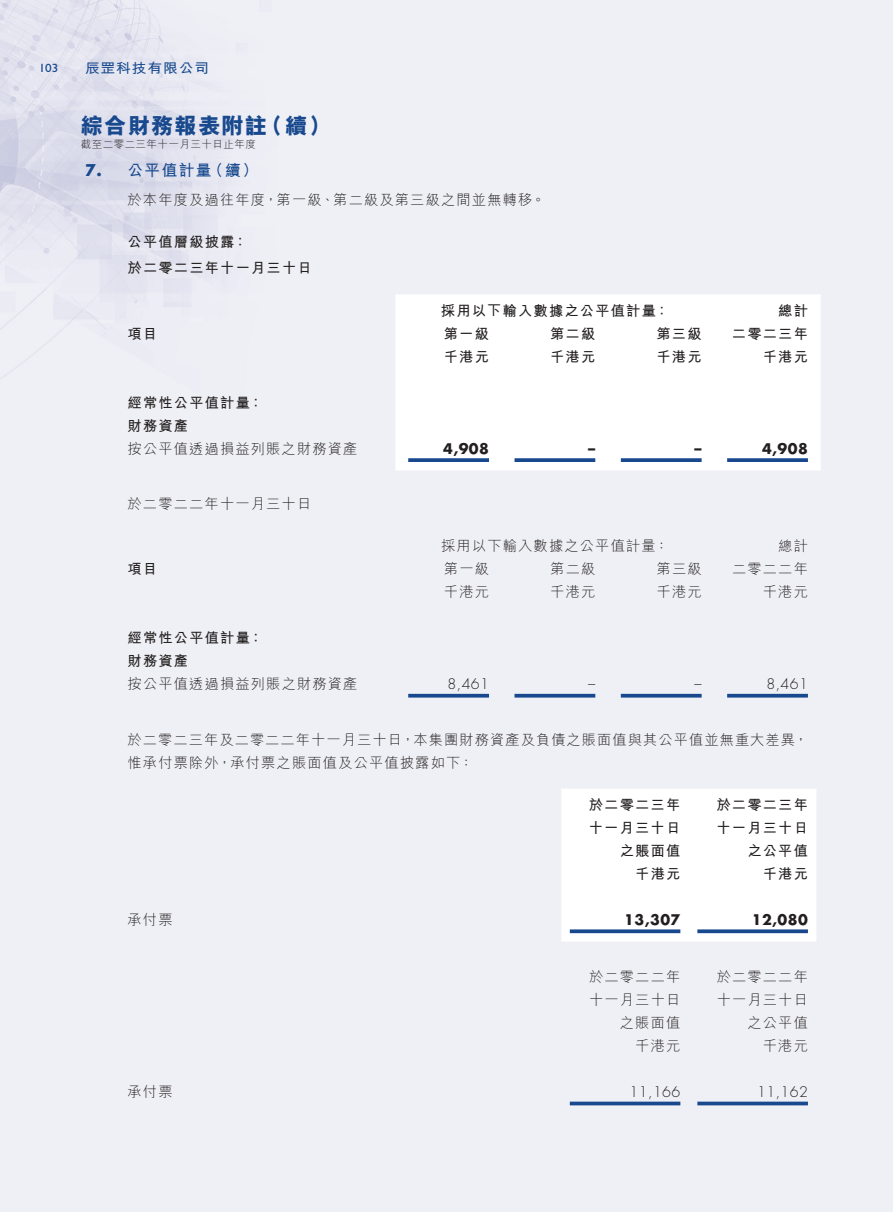
<style>
.page{position:relative;width:893px;height:1212px;background:#fff}
.page>*{position:absolute;margin:0;border:0;box-sizing:border-box;transform-origin:0 0}
.t1{font:800 22.5px "M Hei HK";letter-spacing:.04em;color:#18498e}
.t2{font:700 15.75px "M Hei HK";letter-spacing:.085em;color:#18498e}
.t3{font:700 15.75px "Futura Std";color:#18498e}
.t4{font:300 14.25px/23.1px "M Hei HK";letter-spacing:.08em;color:#231f20;text-align:right}
.t5{font:700 14.25px/23.1px "M Hei HK";letter-spacing:.085em;color:#231f20}
.t6{font:700 14.25px "Futura Std";letter-spacing:.035em;color:#231f20}
.t7{font:300 14.25px "Futura Std";letter-spacing:.03em;color:#231f20}
.t8{font:700 13.5px "M Hei HK";letter-spacing:.05em;color:#18498e;scale:1.1 1}
.t9{font:12px "Gill Sans Std";color:#18498e;scale:1.1 1}
.t10{font:300 10.5px "M Hei HK";letter-spacing:.045em;color:#231f20}
</style>
<div class="page">
<svg style="left:408px;top:458px;width:81px;height:4px"></svg>
<svg style="left:514px;top:458px;width:81px;height:4px"></svg>
<svg style="left:621px;top:458px;width:81px;height:4px"></svg>
<svg style="left:727px;top:458px;width:81px;height:4px"></svg>
<hr style="left:408px;top:694px;width:81px;height:3px;background:#18498e">
<hr style="left:514px;top:694px;width:81px;height:3px;background:#18498e">
<hr style="left:621px;top:694px;width:81px;height:3px;background:#18498e">
<hr style="left:727px;top:694px;width:81px;height:3px;background:#18498e">
<svg style="left:561px;top:788px;width:255px;height:154px"></svg>
<svg style="left:570px;top:929px;width:110px;height:4px"></svg>
<svg style="left:697px;top:929px;width:111px;height:4px"></svg>
<svg style="left:570px;top:1101px;width:110px;height:4px"></svg>
<svg style="left:697px;top:1101px;width:111px;height:4px"></svg>
<p class="t9" style="left:39px;top:61px;width:20px">103</p>
<p class="t8" style="left:85px;top:58px;width:114px">辰罡科技有限公司</p>
<h1 class="t1" style="left:81px;top:114px;width:188px">綜合財務報表附註</h1>
<p class="t10" style="left:81px;top:139px;width:177px">截至二零二三年十一月三十日止年度</p>
<p class="t2" style="left:207px;top:158px;width:52px">（續(</p>
<p class="t2" style="left:128px;top:158px;width:86px">公平值計量</p>
<p class="t3" style="left:85px;top:159px;width:18px">7.</p>
<h1 class="t1" style="left:260px;top:114px;width:72px">（續(</h1>
<p class="t4" style="left:128px;top:188px;width:419px">於本年度及過往年度，第一級、第二級及第三級之間並無轉移。</p>
<p class="t5" style="left:128px;top:228px;width:186px;line-height:26.1px">公平值層級披露：<br>於二零二三年十一月三十日</p>
<p class="t5" style="left:441px;top:298px;width:230px">採用以下輸入數據之公平值計量：</p>
<p class="t5" style="left:778px;top:298px;width:31px">總計</p>
<p class="t5" style="left:128px;top:321px;width:31px">項目</p>
<p class="t5" style="left:444px;top:321px;width:47px">第一級</p>
<p class="t5" style="left:550px;top:321px;width:47px">第二級</p>
<p class="t5" style="left:656px;top:321px;width:47px">第三級</p>
<p class="t5" style="left:732px;top:321px;width:78px">二零二三年</p>
<p class="t5" style="left:444px;top:344px;width:47px">千港元</p>
<p class="t5" style="left:550px;top:344px;width:47px">千港元</p>
<p class="t5" style="left:656px;top:344px;width:47px">千港元</p>
<p class="t5" style="left:763px;top:344px;width:47px">千港元</p>
<p class="t5" style="left:128px;top:390px;width:137px">經常性公平值計量：財務資產</p>
<p class="t4" style="left:128px;top:437px;width:231px">按公平值透過損益列賬之財務資產</p>
<p class="t6" style="left:443px;top:439px;width:47px">4,908</p>
<p class="t6" style="left:588px;top:439px;width:9px">–</p>
<p class="t6" style="left:694px;top:439px;width:9px">–</p>
<p class="t6" style="left:762px;top:439px;width:47px">4,908</p>
<p class="t4" style="left:128px;top:492px;width:185px">於二零二二年十一月三十日</p>
<p class="t4" style="left:441px;top:534px;width:229px">採用以下輸入數據之公平值計量：</p>
<p class="t4" style="left:778px;top:534px;width:31px">總計</p>
<p class="t5" style="left:128px;top:556px;width:31px">項目</p>
<p class="t4" style="left:444px;top:557px;width:47px">第一級</p>
<p class="t4" style="left:550px;top:557px;width:47px">第二級</p>
<p class="t4" style="left:657px;top:557px;width:47px">第三級</p>
<p class="t4" style="left:732px;top:557px;width:77px">二零二二年</p>
<p class="t4" style="left:444px;top:580px;width:47px">千港元</p>
<p class="t4" style="left:550px;top:580px;width:47px">千港元</p>
<p class="t4" style="left:657px;top:580px;width:47px">千港元</p>
<p class="t4" style="left:763px;top:580px;width:47px">千港元</p>
<p class="t5" style="left:128px;top:625px;width:137px">經常性公平值計量：財務資產</p>
<p class="t4" style="left:128px;top:672px;width:231px">按公平值透過損益列賬之財務資產</p>
<p class="t7" style="left:447px;top:675px;width:43px">8,461</p>
<p class="t7" style="left:588px;top:675px;width:9px">–</p>
<p class="t7" style="left:695px;top:675px;width:9px">–</p>
<p class="t7" style="left:766px;top:675px;width:43px">8,461</p>
<p class="t4" style="left:128px;top:728px;width:682px;text-align:left">於二零二三年及二零二二年十一月三十日，本集團財務資產及負債之賬面值與其公平值並無重大差異，惟承付票除外，承付票之賬面值及公平值披露如下：</p>
<p class="t5" style="left:589px;top:792px;width:93px;text-align:right">於二零二三年十一月三十日之賬面值</p>
<p class="t5" style="left:716px;top:792px;width:93px;text-align:right">於二零二三年十一月三十日之公平值<br>千港元</p>
<p class="t5" style="left:635px;top:861px;width:47px">千港元</p>
<p class="t4" style="left:128px;top:908px;width:47px">承付票</p>
<p class="t4" style="left:128px;top:1080px;width:47px">承付票</p>
<p class="t6" style="left:624px;top:910px;width:58px">13,307</p>
<p class="t6" style="left:752px;top:910px;width:58px">12,080</p>
<p class="t4" style="left:589px;top:965px;width:93px">於二零二二年十一月三十日之賬面值</p>
<p class="t4" style="left:717px;top:965px;width:93px">於二零二二年十一月三十日之公平值<br>千港元</p>
<p class="t4" style="left:635px;top:1034px;width:47px">千港元</p>
<p class="t7" style="left:630px;top:1083px;width:52px">11,166</p>
<p class="t7" style="left:757px;top:1083px;width:52px">11,162</p>
</div>
